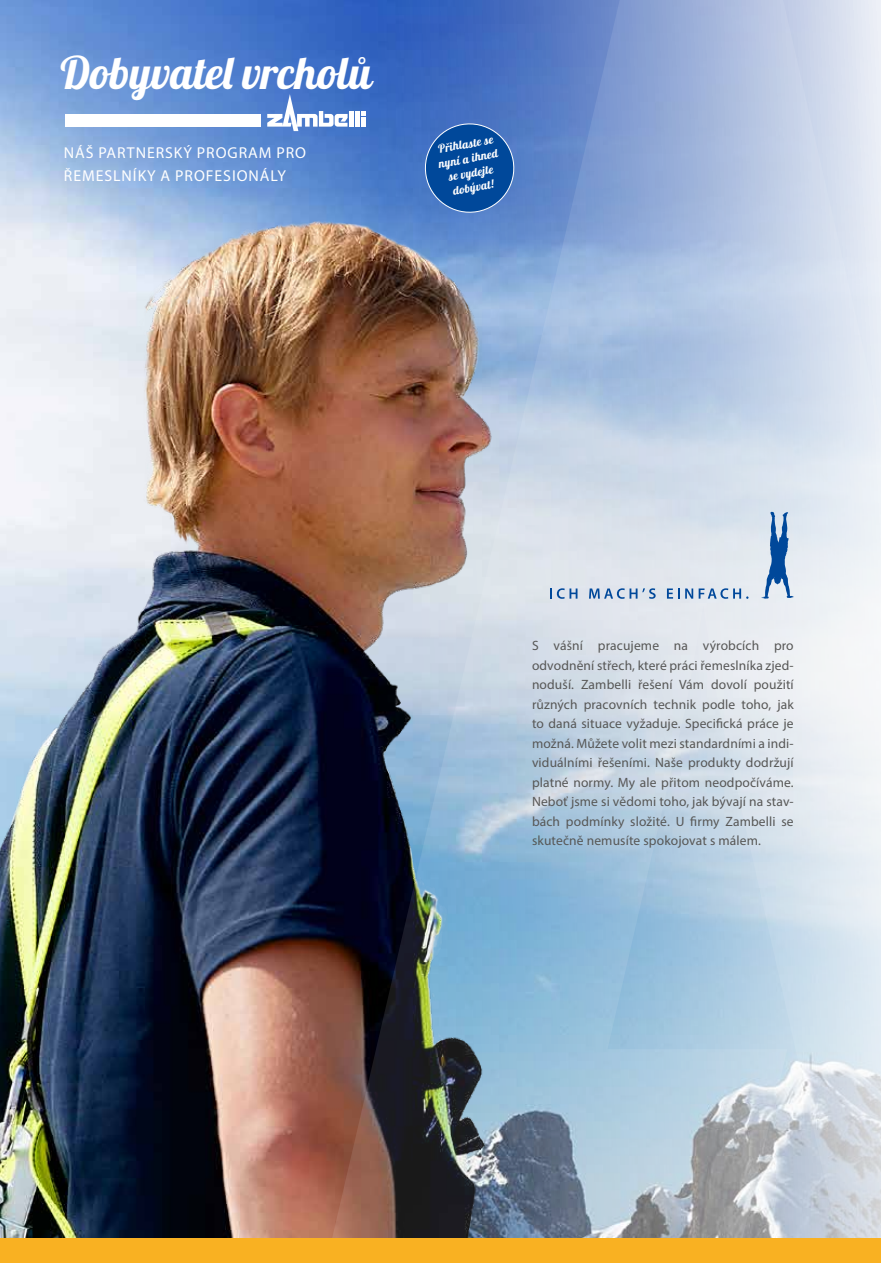
<style>
.page{position:relative;width:881px;height:1263px;background:#fff}
.page>*{position:absolute;margin:0;border:0;box-sizing:border-box;transform-origin:0 0}
.t1{font:44.85px "Lobster 1.4";color:#fff}
.t2{font:15.75px/22.8px "Myriad Pro";letter-spacing:.06em;color:#fff}
.t3{font:13.5px/19.5px "Myriad Pro";letter-spacing:.01em;color:#575756;text-align:justify}
.t4{font:11.7px/14.5px "Lobster 1.4";color:#fff;text-align:center}
</style>
<div class="page">
<img style="left:0;top:0;width:332px;height:74px">
<img style="left:0;top:74px;width:332px;height:1165px">
<img style="left:332px;top:0;width:548px;height:1239px">
<svg style="left:421px;top:120px;width:96px;height:96px;background:#205daa"></svg>
<div style="left:0;top:1239px;width:880px;height:24px;background:#f9b122"></div>
<svg style="left:761px;top:512px;width:32px;height:87px;background:#8daccf"></svg>
<svg style="left:550px;top:588px;width:27px;height:11px"></svg>
<svg style="left:588px;top:588px;width:67px;height:11px"></svg>
<svg style="left:666px;top:588px;width:13px;height:11px"></svg>
<svg style="left:685px;top:588px;width:55px;height:11px"></svg>
<hr style="left:349px;top:111px;width:4px;height:16px;background:#fff">
<div style="left:355px;top:111px;width:5px;height:16px;background:#fff"></div>
<div style="left:361px;top:117px;width:5px;height:10px;background:#fff"></div>
<svg style="left:361px;top:111px;width:5px;height:4px"></svg>
<svg style="left:267px;top:94px;width:80px;height:37px"></svg>
<div style="left:65px;top:114px;width:195px;height:13px;background:#fff"></div>
<h1 class="t1" style="left:60px;top:44px;width:313px">Dobyvatel vrcholu˚</h1>
<p class="t2" style="left:64px;top:141px;width:244px">NÁŠ PARTNERSKÝ PROGRAM PRO<br>ŘEMESLNÍKY A PROFESIONÁLY</p>
<p class="t4" style="left:435px;top:142px;width:61px;rotate:-10deg">Prˇihlaste se nyní a ihned se vydejte dobývat!</p>
<p class="t3" style="left:531px;top:636px;width:263px">S vášní pracujeme na výrobcích pro odvodnění střech, které práci řemeslníka zjed&shy;noduší. Zambelli řešení Vám dovolí použití různých pracovních technik podle toho, jak to daná situace vyžaduje. Specifická práce je možná. Můžete volit mezi standardními a indi&shy;viduálními řešeními. Naše produkty dodržují platné normy. My ale přitom neodpočíváme.<br>Neboť jsme si vědomi toho, jak bývají na stav&shy;bách podmínky složité. U firmy Zambelli se skutečně nemusíte spokojovat s málem.</p>
</div>
